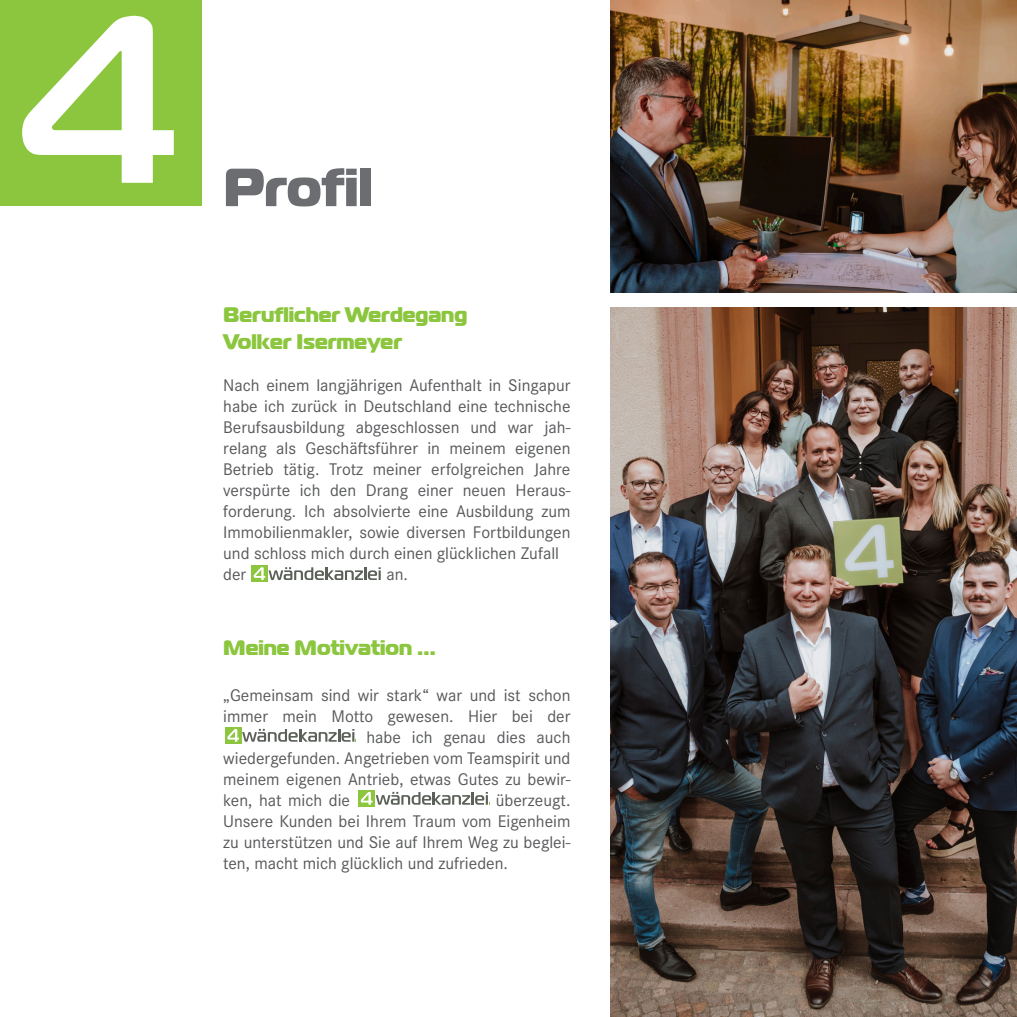
<style>
.page{position:relative;width:1017px;height:1017px;background:#fff}
.page>*{position:absolute;margin:0;border:0;box-sizing:border-box;transform-origin:0 0}
.t1{font:53.55px "Magistral Black C";color:#6c6d70}
.t2{font:21px/26.2px "Magistral Black C";color:#8bc63e}
.t3{font:17.5px/21px "Corporate S Pro";color:#57585a;text-align:justify}
</style>
<div class="page">
<img style="left:610px;top:0;width:407px;height:293px">
<div style="left:0;top:0;width:202px;height:206px;background:#8bc63e"></div>
<svg style="left:22px;top:16px;width:152px;height:167px"></svg>
<div style="left:225px;top:727px;width:16px;height:16px;background:#8bc63e"></div>
<svg style="left:227px;top:729px;width:127px;height:13px"></svg>
<div style="left:358px;top:790px;width:17px;height:16px;background:#8bc63e"></div>
<svg style="left:361px;top:792px;width:127px;height:13px"></svg>
<img style="left:610px;top:308px;width:407px;height:709px">
<div style="left:251px;top:565px;width:16px;height:16px;background:#8bc63e"></div>
<svg style="left:254px;top:567px;width:127px;height:13px"></svg>
<p class="t1" style="left:223px;top:152px;width:150px">Profil</p>
<p class="t2" style="left:223px;top:301px;width:246px">Beruflicher Werdegang<br>Volker Isermeyer</p>
<p class="t3" style="left:223px;top:373px;width:349px">Nach einem langjährigen Aufenthalt in Singapur habe ich zurück in Deutschland eine technische Berufsausbildung abgeschlossen und war jah&shy;relang als Geschäftsführer in meinem eigenen Betrieb tätig. Trotz meiner erfolgreichen Jahre verspürte ich den Drang einer neuen Heraus&shy;forderung. Ich absolvierte eine Ausbildung zum Immobilienmakler, sowie diversen Fortbildungen und schloss mich durch einen glücklichen Zufall</p>
<p class="t3" style="left:223px;top:562px;width:25px">der</p>
<p class="t3" style="left:386px;top:562px;width:23px">an.</p>
<p class="t2" style="left:223px;top:633px;width:214px">Meine Motivation …</p>
<p class="t3" style="left:223px;top:684px;width:349px">„Gemeinsam sind wir stark“ war und ist schon</p>
<p class="t3" style="left:223px;top:705px;width:349px">immer mein Motto gewesen. Hier bei der</p>
<p class="t3" style="left:366px;top:726px;width:205px">habe ich genau dies auch</p>
<p class="t3" style="left:223px;top:747px;width:349px">wiedergefunden. Angetrieben vom Teamspirit und</p>
<p class="t3" style="left:223px;top:768px;width:349px">meinem eigenen Antrieb, etwas Gutes zu bewir-</p>
<p class="t3" style="left:223px;top:789px;width:128px">ken, hat mich die</p>
<p class="t3" style="left:223px;top:789px;width:349px;text-indent:272px">überzeugt.<br>Unsere Kunden bei Ihrem Traum vom Eigenheim zu unterstützen und Sie auf Ihrem Weg zu beglei&shy;ten, macht mich glücklich und zufrieden.</p>
</div>
